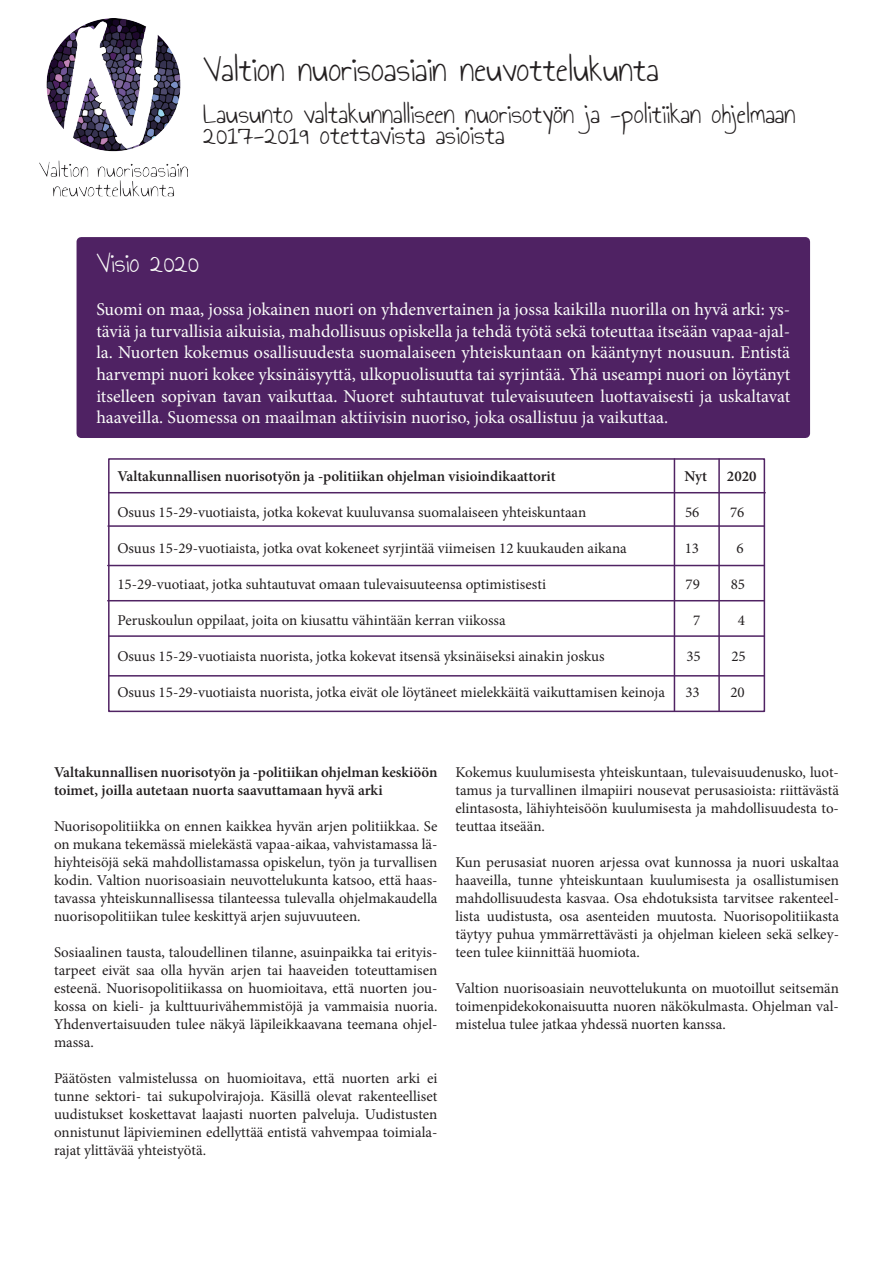
<style>
.page{position:relative;width:893px;height:1263px;background:#fff}
.page>*{position:absolute;margin:0;border:0;box-sizing:border-box;transform-origin:0 0}
.t1{font:27px "Annie Use Your Telescope";color:#231f20}
.t2{font:21px/21px "Annie Use Your Telescope";color:#231f20}
.t3{font:21px "Annie Use Your Telescope";color:#fbfdfa}
.t4{font:18px/21.6px "Minion Pro";color:#fbfdfa;text-align:justify}
.t5{font:15px/18px "Minion Pro";color:#231f20;text-align:justify}
.t6{font:600 15px/18px "Minion Pro";color:#231f20}
</style>
<div class="page">
<div style="left:77px;top:237px;width:733px;height:201px;background:#4f2263"></div>
<img style="left:40px;top:18px;width:147px;height:179px">
<div style="left:108px;top:458px;width:657px;height:254px;border:2px solid #502363"></div>
<hr style="left:108px;top:525px;width:656px;height:2px;background:#502363">
<hr style="left:108px;top:565px;width:656px;height:1px;background:#502363">
<hr style="left:108px;top:600px;width:656px;height:1px;background:#502363">
<hr style="left:109px;top:635px;width:655px;height:2px;background:#502363">
<hr style="left:109px;top:675px;width:655px;height:1px;background:#502363">
<hr style="left:674px;top:459px;width:1px;height:252px;background:#502363">
<hr style="left:718px;top:459px;width:2px;height:252px;background:#502363">
<hr style="left:109px;top:492px;width:656px;height:1px;background:#502363">
<h1 class="t1" style="left:203px;top:56px;width:457px">Valtion nuorisoasiain neuvottelukunta</h1>
<h2 class="t2" style="left:203px;top:106px;width:594px">Lausunto valtakunnalliseen nuorisotyön ja -politiikan ohjelmaan<br>2017-2019 otettavista asioista</h2>
<h2 class="t3" style="left:96px;top:252px;width:104px">Visio 2020</h2>
<p class="t4" style="left:96px;top:299px;width:695px">Suomi on maa, jossa jokainen nuori on yhdenvertainen ja jossa kaikilla nuorilla on hyvä arki: ys&shy;täviä ja turvallisia aikuisia, mahdollisuus opiskella ja tehdä työtä sekä toteuttaa itseään vapaa-ajal&shy;la. Nuorten kokemus osallisuudesta suomalaiseen yhteiskuntaan on kääntynyt nousuun. Entistä harvempi nuori kokee yksinäisyyttä, ulkopuolisuutta tai syrjintää. Yhä useampi nuori on löytänyt itselleen sopivan tavan vaikuttaa. Nuoret suhtautuvat tulevaisuuteen luottavaisesti ja uskaltavat haaveilla. Suomessa on maailman aktiivisin nuoriso, joka osallistuu ja vaikuttaa.</p>
<p class="t6" style="left:117px;top:467px;width:440px">Valtakunnallisen nuorisotyön ja -politiikan ohjelman visioindikaattorit</p>
<p class="t6" style="left:684px;top:467px;width:24px">Nyt</p>
<p class="t6" style="left:727px;top:467px;width:31px">2020</p>
<p class="t5" style="left:117px;top:503px;width:470px">Osuus 15-29-vuotiaista, jotka kokevat kuuluvansa suomalaiseen yhteiskuntaan</p>
<p class="t5" style="left:685px;top:503px;width:16px">56</p>
<p class="t5" style="left:730px;top:503px;width:16px">76</p>
<p class="t5" style="left:117px;top:539px;width:511px">Osuus 15-29-vuotiaista, jotka ovat kokeneet syrjintää viimeisen 12 kuukauden aikana</p>
<p class="t5" style="left:685px;top:539px;width:16px">13</p>
<p class="t5" style="left:736px;top:539px;width:9px">6</p>
<p class="t5" style="left:117px;top:575px;width:430px">15-29-vuotiaat, jotka suhtautuvat omaan tulevaisuuteensa optimistisesti</p>
<p class="t5" style="left:686px;top:575px;width:16px">79</p>
<p class="t5" style="left:731px;top:575px;width:16px">85</p>
<p class="t5" style="left:117px;top:611px;width:390px">Peruskoulun oppilaat, joita on kiusattu vähintään kerran viikossa</p>
<p class="t5" style="left:693px;top:611px;width:9px">7</p>
<p class="t5" style="left:738px;top:611px;width:9px">4</p>
<p class="t5" style="left:117px;top:647px;width:489px">Osuus 15-29-vuotiaista nuorista, jotka kokevat itsensä yksinäiseksi ainakin joskus</p>
<p class="t5" style="left:686px;top:647px;width:16px">35</p>
<p class="t5" style="left:731px;top:647px;width:16px">25</p>
<p class="t5" style="left:117px;top:683px;width:549px">Osuus 15-29-vuotiaista nuorista, jotka eivät ole löytäneet mielekkäitä vaikuttamisen keinoja</p>
<p class="t5" style="left:685px;top:683px;width:16px">33</p>
<p class="t5" style="left:730px;top:683px;width:16px">20</p>
<p class="t6" style="left:54px;top:763px;width:385px">Valtakunnallisen nuorisotyön ja -politiikan ohjelman keskiöön toimet, joilla autetaan nuorta saavuttamaan hyvä arki</p>
<p class="t5" style="left:54px;top:817px;width:385px">Nuorisopolitiikka on ennen kaikkea hyvän arjen politiikkaa. Se on mukana tekemässä mielekästä vapaa-aikaa, vahvistamassa lä&shy;hiyhteisöjä sekä mahdollistamassa opiskelun, työn ja turvallisen kodin. Valtion nuorisoasiain neuvottelukunta katsoo, että haas&shy;tavassa yhteiskunnallisessa tilanteessa tulevalla ohjelmakaudella nuorisopolitiikan tulee keskittyä arjen sujuvuuteen.</p>
<p class="t5" style="left:54px;top:943px;width:385px">Sosiaalinen tausta, taloudellinen tilanne, asuinpaikka tai erityis&shy;tarpeet eivät saa olla hyvän arjen tai haaveiden toteuttamisen esteenä. Nuorisopolitiikassa on huomioitava, että nuorten jou&shy;kossa on kieli- ja kulttuurivähemmistöjä ja vammaisia nuoria.<br>Yhdenvertaisuuden tulee näkyä läpileikkaavana teemana ohjel&shy;massa.</p>
<p class="t5" style="left:54px;top:1069px;width:385px">Päätösten valmistelussa on huomioitava, että nuorten arki ei tunne sektori- tai sukupolvirajoja. Käsillä olevat rakenteelliset uudistukset koskettavat laajasti nuorten palveluja. Uudistusten onnistunut läpivieminen edellyttää entistä vahvempaa toimiala&shy;rajat ylittävää yhteistyötä.</p>
<p class="t5" style="left:455px;top:763px;width:385px">Kokemus kuulumisesta yhteiskuntaan, tulevaisuudenusko, luot&shy;tamus ja turvallinen ilmapiiri nousevat perusasioista: riittävästä elintasosta, lähiyhteisöön kuulumisesta ja mahdollisuudesta to&shy;teuttaa itseään.</p>
<p class="t5" style="left:455px;top:853px;width:385px">Kun perusasiat nuoren arjessa ovat kunnossa ja nuori uskaltaa haaveilla, tunne yhteiskuntaan kuulumisesta ja osallistumisen mahdollisuudesta kasvaa. Osa ehdotuksista tarvitsee rakenteel&shy;lista uudistusta, osa asenteiden muutosta. Nuorisopolitiikasta täytyy puhua ymmärrettävästi ja ohjelman kieleen sekä selkey&shy;teen tulee kiinnittää huomiota.</p>
<p class="t5" style="left:455px;top:979px;width:385px">Valtion nuorisoasiain neuvottelukunta on muotoillut seitsemän toimenpidekokonaisuutta nuoren näkökulmasta. Ohjelman val&shy;mistelua tulee jatkaa yhdessä nuorten kanssa.</p>
</div>
